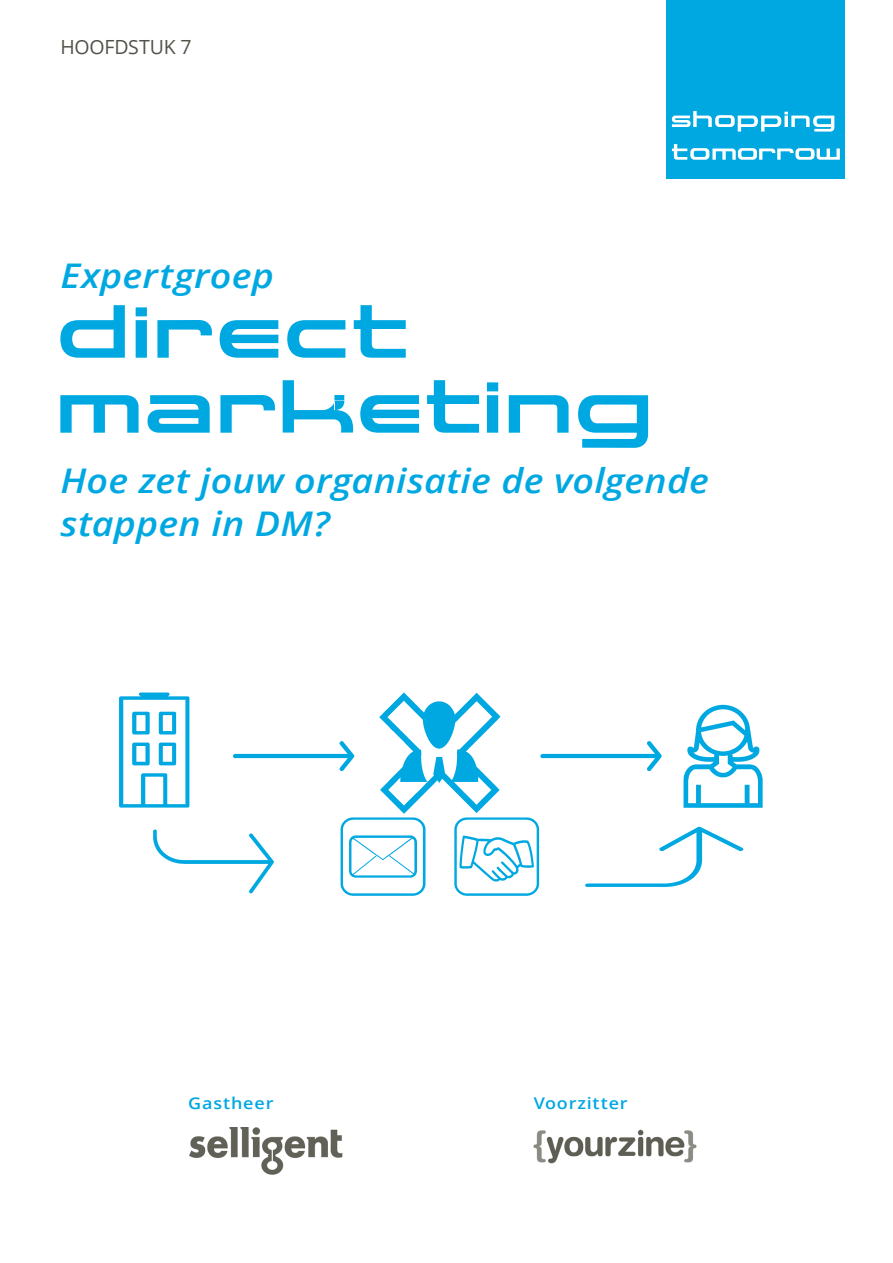
<style>
.page{position:relative;width:893px;height:1263px;background:#fff}
.page>*{position:absolute;margin:0;border:0;box-sizing:border-box;transform-origin:0 0}
.t1{font:67.5px "Spaceman";letter-spacing:-.03em;color:#00a8e2}
.t2{font:italic 600 34.05px/43.5px "Open Sans";letter-spacing:.005em;color:#00a8e2;scale:1.11 1}
.Intro{font:19.5px "Open Sans";letter-spacing:-.01em;color:#535249}
.t3{font:600 16.2px "Open Sans";letter-spacing:.045em;color:#00a8e2;scale:1.11 1}
</style>
<div class="page">
<div style="left:666px;top:0;width:179px;height:179px;background:#00a8e2"></div>
<svg style="left:672px;top:111px;width:162px;height:21px"></svg>
<svg style="left:672px;top:144px;width:168px;height:16px"></svg>
<img style="left:119px;top:692px;width:644px;height:204px">
<img style="left:190px;top:1127px;width:153px;height:48px">
<img style="left:533px;top:1129px;width:164px;height:35px">
<p class="Intro" style="left:60px;top:34px;width:133px">HOOFDSTUK 7</p>
<p class="t2" style="left:60px;top:253px;width:194px">Expertgroep</p>
<p class="t1" style="left:60px;top:295px;width:357px">DIRECT</p>
<p class="t1" style="left:60px;top:370px;width:600px">MARKETING</p>
<p class="t2" style="left:60px;top:458px;width:586px">Hoe zet jouw organisatie de volgende stappen in DM?</p>
<p class="t3" style="left:188px;top:1092px;width:78px">Gastheer</p>
<p class="t3" style="left:534px;top:1092px;width:86px">Voorzitter</p>
</div>
